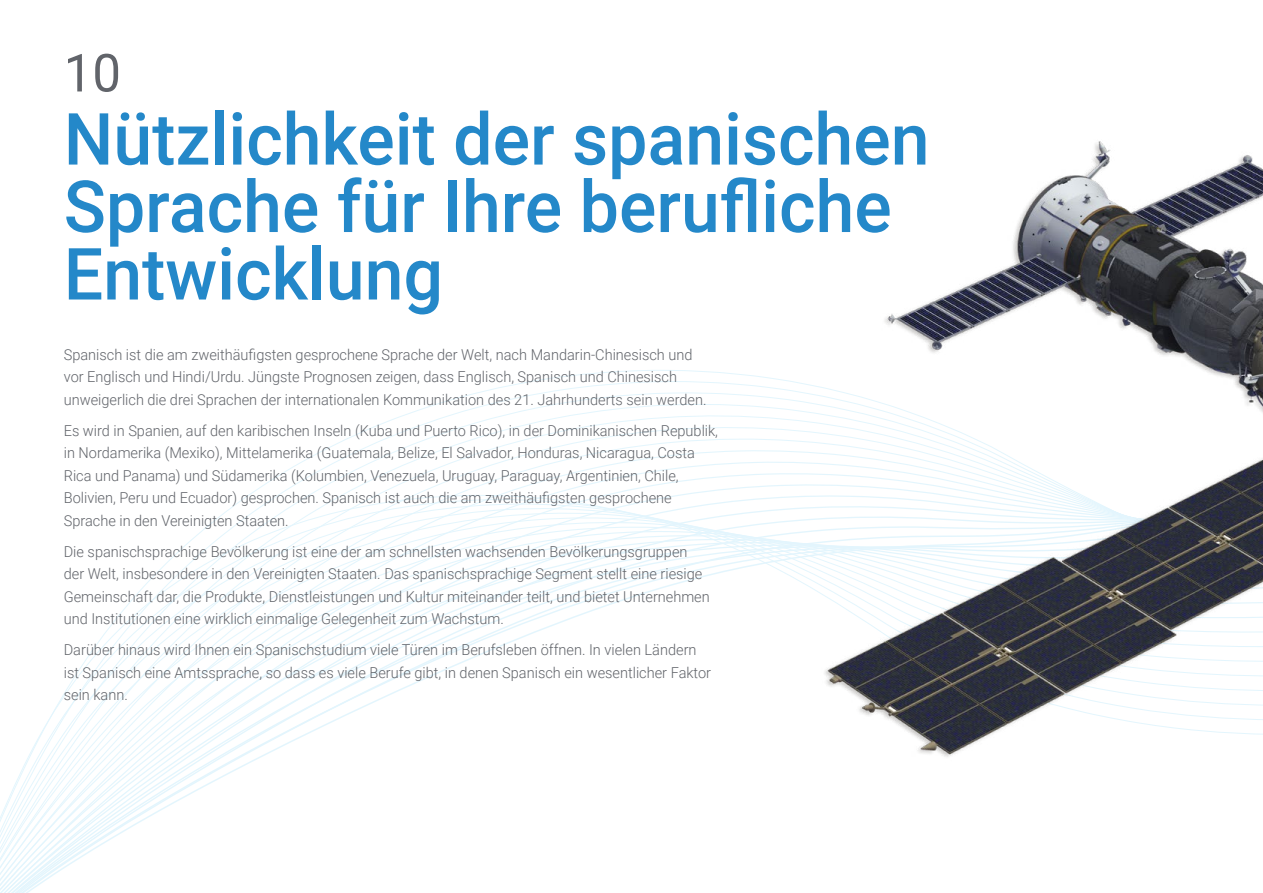
<style>
.page{position:relative;width:1263px;height:893px;background:#fff}
.page>*{position:absolute;margin:0;border:0;box-sizing:border-box;transform-origin:0 0}
.t1{font:500 72px/67.5px "Roboto";color:#2488c9}
.t2{font:52.5px "Roboto";color:#61646a}
.t3{font:300 15px/22.5px "Roboto";color:#61646a}
</style>
<div class="page">
<svg style="left:0;top:370px;width:809px;height:523px"></svg>
<img style="left:809px;top:141px;width:454px;height:616px">
<h2 class="t2" style="left:64px;top:36px;width:59px">10</h2>
<h1 class="t1" style="left:64px;top:103px;width:867px">Nützlichkeit der spanischen<br>Sprache für Ihre berufliche<br>Entwicklung</h1>
<p class="t3" style="left:64px;top:343px;width:644px">Spanisch ist die am zweithäufigsten gesprochene Sprache der Welt, nach Mandarin-Chinesisch und vor Englisch und Hindi/Urdu. Jüngste Prognosen zeigen, dass Englisch, Spanisch und Chinesisch unweigerlich die drei Sprachen der internationalen Kommunikation des 21. Jahrhunderts sein werden.</p>
<p class="t3" style="left:64px;top:419px;width:656px">Es wird in Spanien, auf den karibischen Inseln (Kuba und Puerto Rico), in der Dominikanischen Republik, in Nordamerika (Mexiko), Mittelamerika (Guatemala, Belize, El Salvador, Honduras, Nicaragua, Costa Rica und Panama) und Südamerika (Kolumbien, Venezuela, Uruguay, Paraguay, Argentinien, Chile, Bolivien, Peru und Ecuador) gesprochen. Spanisch ist auch die am zweithäufigsten gesprochene Sprache in den Vereinigten Staaten.</p>
<p class="t3" style="left:64px;top:540px;width:647px">Die spanischsprachige Bevölkerung ist eine der am schnellsten wachsenden Bevölkerungsgruppen der Welt, insbesondere in den Vereinigten Staaten. Das spanischsprachige Segment stellt eine riesige Gemeinschaft dar, die Produkte, Dienstleistungen und Kultur miteinander teilt, und bietet Unternehmen und Institutionen eine wirklich einmalige Gelegenheit zum Wachstum.</p>
<p class="t3" style="left:64px;top:638px;width:649px">Darüber hinaus wird Ihnen ein Spanischstudium viele Türen im Berufsleben öffnen. In vielen Ländern ist Spanisch eine Amtssprache, so dass es viele Berufe gibt, in denen Spanisch ein wesentlicher Faktor sein kann.</p>
</div>
